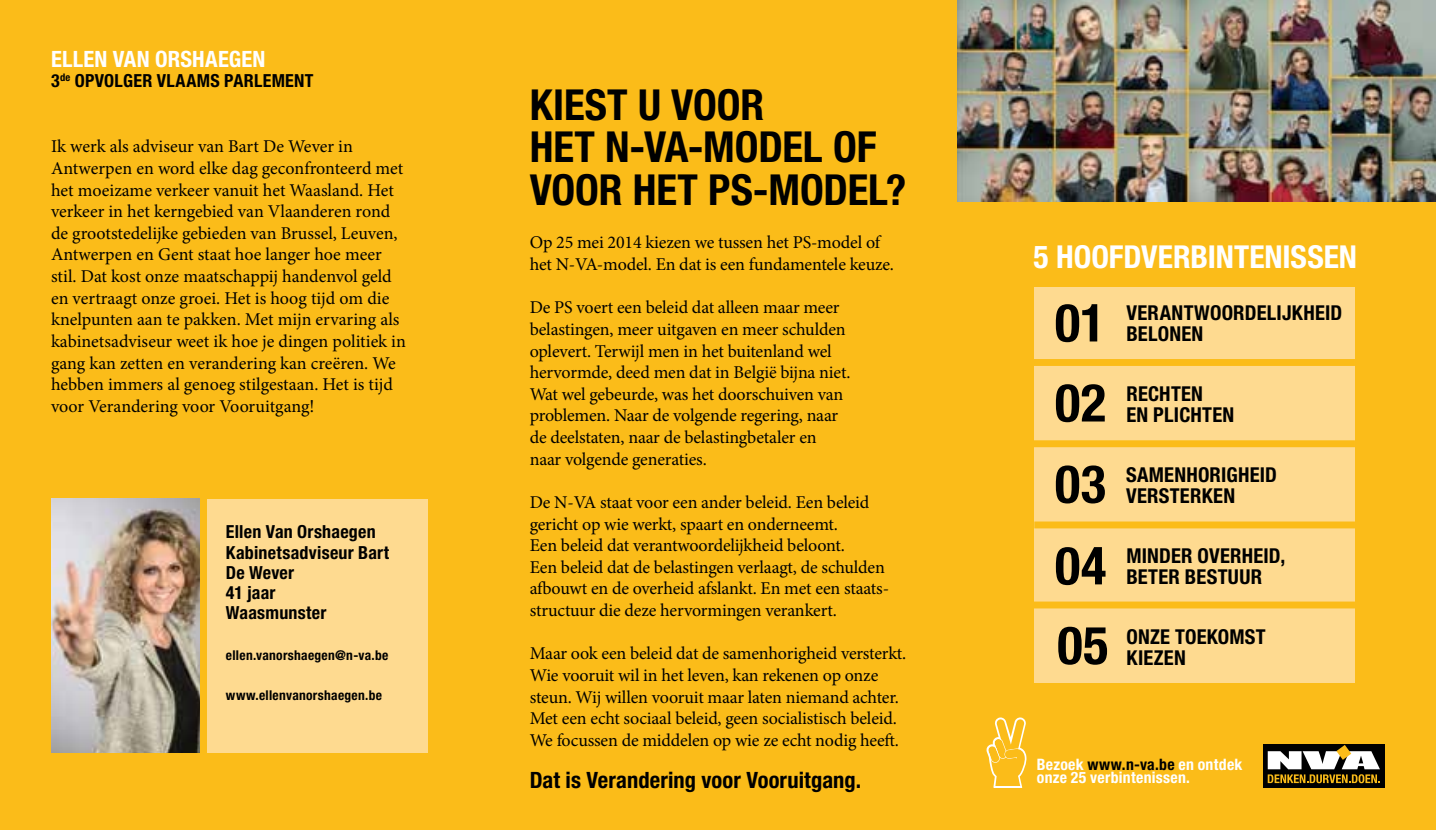
<style>
.page{position:relative;width:1436px;height:830px;background:#fff}
.page>*{position:absolute;margin:0;border:0;box-sizing:border-box;transform-origin:0 0}
.t1{font:700 condensed 52.65px/80.8px "Helvetica Neue LT Std";letter-spacing:.01em;color:#000;text-align:justify}
.t2{font:700 condensed 42.75px/42.8px "Helvetica Neue LT Std";letter-spacing:-.005em;color:#000}
.t3{font:700 condensed 31.72px "Helvetica Neue LT Std";color:#fff}
.t4{font:700 condensed 22.5px "Helvetica Neue LT Std";letter-spacing:.005em;color:#000}
.t5{font:700 condensed 22.5px "Helvetica Neue LT Std";letter-spacing:.005em;color:#fff}
.t6{font:700 condensed 20.47px/21.2px "Helvetica Neue LT Std";letter-spacing:.01em;color:#000}
.t7{font:18px/21.6px "Minion Pro";letter-spacing:-.01em;color:#000}
.t8{font:700 condensed 18px/20.2px "Helvetica Neue LT Std";letter-spacing:.015em;color:#000}
.t9{font:700 condensed 15.75px/14px "Helvetica Neue LT Std";letter-spacing:.02em;color:#fff}
.t10{font:700 condensed 13.5px "Helvetica Neue LT Std";letter-spacing:.02em;color:#000}
.s1{color:#000}
</style>
<div class="page">
<div style="left:0;top:0;width:1435px;height:829px;background:#fbbc19"></div>
<div style="left:207px;top:498px;width:220px;height:254px;background:#feda90"></div>
<svg style="left:1263px;top:744px;width:121px;height:42px"></svg>
<svg style="left:1265px;top:744px;width:116px;height:38px;background:#79715c"></svg>
<svg style="left:986px;top:717px;width:40px;height:70px"></svg>
<hr style="left:994px;top:785px;width:27px;height:2px;background:#fff">
<img style="left:51px;top:498px;width:148px;height:254px">
<img style="left:957px;top:0;width:478px;height:201px">
<div style="left:1033px;top:287px;width:321px;height:395px;background:#feda90"></div>
<div style="left:1033px;top:359px;width:321px;height:7px;background:#fbbc19"></div>
<div style="left:1033px;top:440px;width:321px;height:7px;background:#fbbc19"></div>
<div style="left:1034px;top:521px;width:320px;height:7px;background:#fbbc19"></div>
<div style="left:1033px;top:601px;width:321px;height:7px;background:#fbbc19"></div>
<p class="t5" style="left:51px;top:45px;width:216px">ELLEN VAN ORSHAEGEN</p>
<p class="t8" style="left:51px;top:71px;width:264px">3<sup>de</sup> OPVOLGER VLAAMS PARLEMENT</p>
<p class="t7" style="left:51px;top:136px;width:356px">Ik werk als adviseur van Bart De Wever in Antwerpen en word elke dag geconfronteerd met het moeizame verkeer vanuit het Waasland. Het verkeer in het kerngebied van Vlaanderen rond de grootstedelijke gebieden van Brussel, Leuven, Antwerpen en Gent staat hoe langer hoe meer stil. Dat kost onze maatschappij handenvol geld en vertraagt onze groei. Het is hoog tijd om die knelpunten aan te pakken. Met mijn ervaring als kabinetsadviseur weet ik hoe je dingen politiek in gang kan zetten en verandering kan creëren. We hebben immers al genoeg stilgestaan. Het is tijd voor Verandering voor Vooruitgang!</p>
<p class="t8" style="left:226px;top:521px;width:165px">Ellen Van Orshaegen<br>Kabinetsadviseur Bart<br>De Wever<br>41 jaar<br>Waasmunster</p>
<p class="t10" style="left:226px;top:646px;width:164px">ellen.vanorshaegen@n-va.be</p>
<p class="t10" style="left:226px;top:687px;width:158px">www.ellenvanorshaegen.be</p>
<h2 class="t2" style="left:529px;top:82px;width:378px">KIEST U VOOR<br>HET N-VA-MODEL OF<br>VOOR HET PS-MODEL?</h2>
<p class="t7" style="left:529px;top:232px;width:366px">Op 25 mei 2014 kiezen we tussen het PS-model of het N-VA-model. En dat is een fundamentele keuze.</p>
<p class="t7" style="left:529px;top:297px;width:322px">De PS voert een beleid dat alleen maar meer belastingen, meer uitgaven en meer schulden oplevert. Terwijl men in het buitenland wel hervormde, deed men dat in België bijna niet.<br>Wat wel gebeurde, was het doorschuiven van problemen. Naar de volgende regering, naar de deelstaten, naar de belastingbetaler en naar volgende generaties.</p>
<p class="t7" style="left:529px;top:491px;width:361px">De N-VA staat voor een ander beleid. Een beleid gericht op wie werkt, spaart en onderneemt.<br>Een beleid dat verantwoordelijkheid beloont.<br>Een beleid dat de belastingen verlaagt, de schulden afbouwt en de overheid afslankt. En met een staats&shy;structuur die deze hervormingen verankert.</p>
<p class="t7" style="left:529px;top:642px;width:378px">Maar ook een beleid dat de samenhorigheid versterkt.<br>Wie vooruit wil in het leven, kan rekenen op onze steun. Wij willen vooruit maar laten niemand achter.<br>Met een echt sociaal beleid, geen socialistisch beleid.<br>We focussen de middelen op wie ze echt nodig heeft.</p>
<p class="t4" style="left:529px;top:765px;width:333px">Dat is Verandering voor Vooruitgang.</p>
<h3 class="t3" style="left:1033px;top:238px;width:325px">5 HOOFDVERBINTENISSEN</h3>
<h1 class="t1" style="left:1054px;top:281px;width:52px">01</h1>
<p class="t6" style="left:1126px;top:302px;width:217px">VERANTWOORDELIJKHEID<br>BELONEN</p>
<h1 class="t1" style="left:1054px;top:361px;width:55px">02<br>03<br>04<br>05</h1>
<p class="t6" style="left:1126px;top:383px;width:109px">RECHTEN<br>EN PLICHTEN</p>
<p class="t6" style="left:1125px;top:463px;width:152px">SAMENHORIGHEID<br>VERSTERKEN</p>
<p class="t6" style="left:1126px;top:544px;width:160px">MINDER OVERHEID,<br>BETER BESTUUR</p>
<p class="t6" style="left:1126px;top:625px;width:141px">ONZE TOEKOMST<br>KIEZEN</p>
<p class="t9" style="left:1036px;top:756px;width:207px">Bezoek <span class="s1">www.n-va.be</span> en ontdek onze 25 verbintenissen.</p>
</div>
